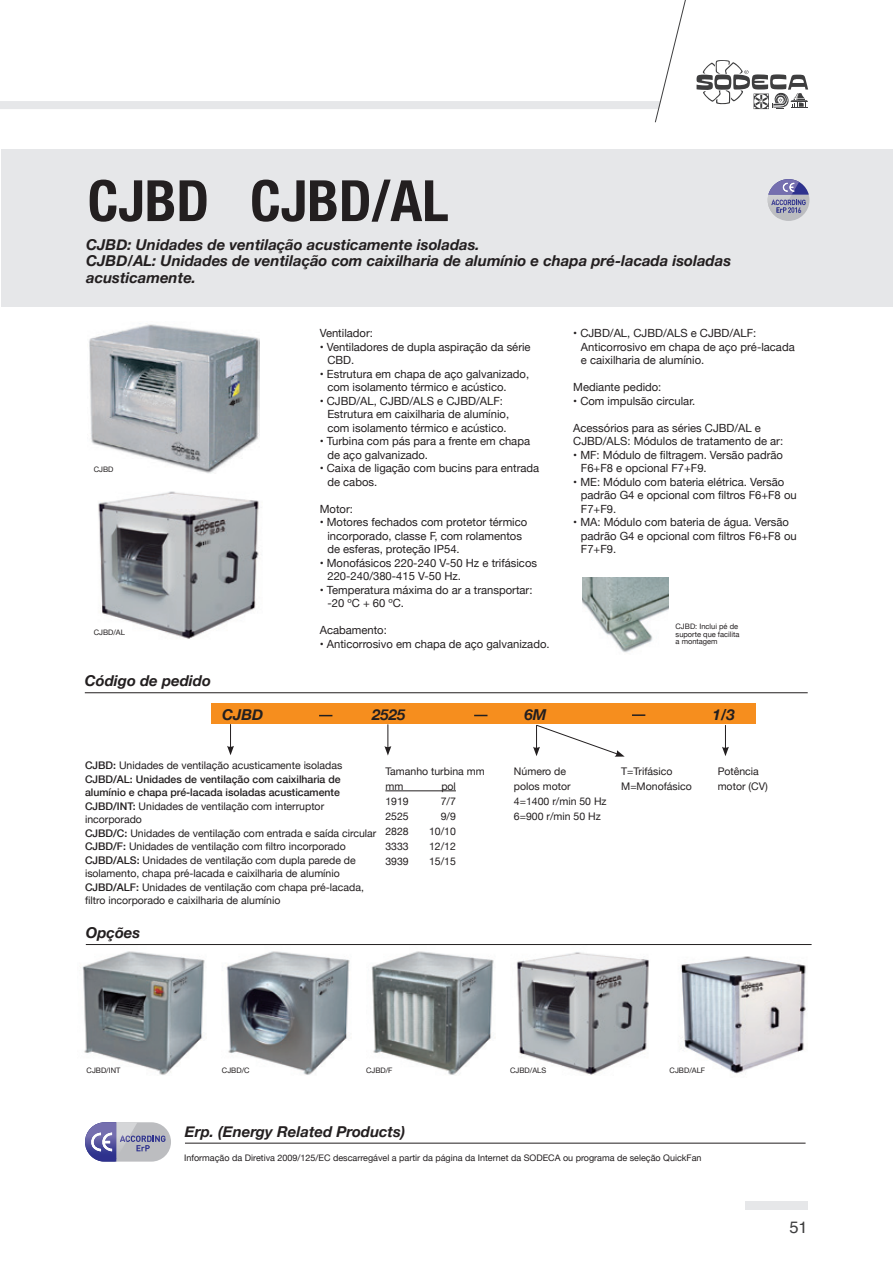
<style>
.page{position:relative;width:893px;height:1263px;background:#fff}
.page>*{position:absolute;margin:0;border:0;box-sizing:border-box;transform-origin:0 0}
.NOM_INDEX_OK{font:700 condensed 57px "Helvetica Neue";color:#231f20}
.t1{font:16.5px "Helvetica";color:#3e3e3f}
.NEW_TITOL{font:italic 700 15px/16.5px "Helvetica Neue";color:#231f20}
.SUBTITOL{font:italic 700 15px "Helvetica Neue";color:#231f20}
.TEXT_TITOL{font:italic 700 15px "Helvetica Neue";color:#231f20}
.NEW_TEXT_SUBTITOL8PT{font:11.25px/13.5px "Helvetica Neue";color:#231f20}
.TEXT_SUBTITOL8PT{font:10.5px/13.5px "Helvetica Neue";color:#231f20}
.TEXT_SUBTITOL8PT-2{font:500 10.5px/13.5px "Helvetica Neue";color:#231f20}
.TEXT_SUBTITOL8PT-3{font:9px "Helvetica Neue";color:#231f20}
.t2{font:700 7.65px "DIN";color:#2e328e;scale:.9 1}
.Peu_Index{font:7.5px/7.5px "Helvetica Neue";color:#231f20}
.s1{font-weight:500}
</style>
<div class="page">
<div style="left:746px;top:1202px;width:62px;height:8px;background:#e6e7e9"></div>
<svg style="left:0;top:0;width:686px;height:123px"></svg>
<svg style="left:696px;top:60px;width:112px;height:49px"></svg>
<img style="left:516px;top:952px;width:133px;height:123px">
<img style="left:89px;top:324px;width:170px;height:150px">
<img style="left:82px;top:951px;width:123px;height:124px">
<img style="left:226px;top:951px;width:124px;height:124px">
<img style="left:371px;top:951px;width:123px;height:124px">
<img style="left:680px;top:956px;width:126px;height:118px">
<hr style="left:86px;top:944px;width:726px;height:1px;background:#231f20">
<div style="left:1px;top:149px;width:892px;height:157px;background:#e6e7e9"></div>
<div style="left:768px;top:179px;width:41px;height:42px;background:#bcbdc0;border-radius:50%"></div>
<svg style="left:768px;top:179px;width:41px;height:34px"></svg>
<img style="left:98px;top:491px;width:161px;height:148px">
<img style="left:583px;top:578px;width:86px;height:75px">
<hr style="left:85px;top:692px;width:723px;height:1px;background:#231f20">
<div style="left:211px;top:703px;width:545px;height:21px;background:#f68e1e"></div>
<svg style="left:227px;top:724px;width:7px;height:31px"></svg>
<hr style="left:385px;top:790px;width:71px;height:1px;background:#231f20">
<svg style="left:384px;top:725px;width:7px;height:30px"></svg>
<svg style="left:722px;top:725px;width:7px;height:31px"></svg>
<svg style="left:319px;top:715px;width:13px;height:1px"></svg>
<svg style="left:474px;top:715px;width:13px;height:1px"></svg>
<svg style="left:632px;top:714px;width:13px;height:2px"></svg>
<svg style="left:533px;top:724px;width:92px;height:33px"></svg>
<hr style="left:185px;top:1143px;width:621px;height:1px;background:#231f20">
<div style="left:85px;top:1122px;width:86px;height:39px;background:#bcbdc0;border-radius:20px"></div>
<svg style="left:85px;top:1122px;width:81px;height:39px"></svg>
<img style="left:90px;top:1132px;width:22px;height:19px">
<p class="NOM_INDEX_OK" style="left:88px;top:153px;width:362px">CJBD CJBD/AL</p>
<p class="NEW_TITOL" style="left:86px;top:236px;width:395px">CJBD: Unidades de ventilação acusticamente isoladas.</p>
<p class="NEW_TITOL" style="left:86px;top:253px;width:647px">CJBD/AL: Unidades de ventilação com caixilharia de alumínio e chapa pré-lacada isoladas acusticamente.</p>
<p class="t2" style="left:798px;top:205px;width:6px">6</p>
<p class="Peu_Index" style="left:94px;top:466px;width:21px">CJBD</p>
<p class="Peu_Index" style="left:94px;top:629px;width:33px">CJBD/AL</p>
<p class="SUBTITOL" style="left:85px;top:669px;width:128px">Código de pedido</p>
<p class="NEW_TEXT_SUBTITOL8PT" style="left:320px;top:327px;width:55px">Ventilador:</p>
<p class="NEW_TEXT_SUBTITOL8PT" style="left:327px;top:340px;width:205px;text-indent:-8px">• Ventiladores de dupla aspiração da série<br>CBD.</p>
<p class="NEW_TEXT_SUBTITOL8PT" style="left:327px;top:367px;width:203px;text-indent:-8px">• Estrutura em chapa de aço galvanizado, com isolamento térmico e acústico.</p>
<p class="NEW_TEXT_SUBTITOL8PT" style="left:327px;top:394px;width:183px;text-indent:-8px">• CJBD/AL, CJBD/ALS e CJBD/ALF:<br>Estrutura em caixilharia de alumínio, com isolamento térmico e acústico.</p>
<p class="NEW_TEXT_SUBTITOL8PT" style="left:327px;top:435px;width:204px;text-indent:-8px">• Turbina com pás para a frente em chapa de aço galvanizado.</p>
<p class="NEW_TEXT_SUBTITOL8PT" style="left:327px;top:462px;width:213px;text-indent:-8px">• Caixa de ligação com bucins para entrada de cabos.</p>
<p class="NEW_TEXT_SUBTITOL8PT" style="left:320px;top:502px;width:35px">Motor:</p>
<p class="NEW_TEXT_SUBTITOL8PT" style="left:327px;top:516px;width:201px;text-indent:-8px">• Motores fechados com protetor térmico incorporado, classe F, com rolamentos de esferas, proteção IP54.</p>
<p class="NEW_TEXT_SUBTITOL8PT" style="left:327px;top:556px;width:211px;text-indent:-8px">• Monofásicos 220-240 V-50 Hz e trifásicos<br>220-240/380-415 V-50 Hz.</p>
<p class="NEW_TEXT_SUBTITOL8PT" style="left:320px;top:583px;width:214px">• Temperatura máxima do ar a transportar:</p>
<p class="NEW_TEXT_SUBTITOL8PT" style="left:327px;top:597px;width:78px">-20 ºC + 60 ºC.</p>
<p class="NEW_TEXT_SUBTITOL8PT" style="left:320px;top:624px;width:69px">Acabamento:</p>
<p class="NEW_TEXT_SUBTITOL8PT" style="left:320px;top:637px;width:231px">• Anticorrosivo em chapa de aço galvanizado.</p>
<p class="NEW_TEXT_SUBTITOL8PT" style="left:581px;top:327px;width:215px;text-indent:-8px">• CJBD/AL, CJBD/ALS e CJBD/ALF:<br>Anticorrosivo em chapa de aço pré-lacada e caixilharia de alumínio.</p>
<p class="NEW_TEXT_SUBTITOL8PT" style="left:573px;top:381px;width:90px">Mediante pedido:</p>
<p class="NEW_TEXT_SUBTITOL8PT" style="left:573px;top:394px;width:123px">• Com impulsão circular.</p>
<p class="NEW_TEXT_SUBTITOL8PT" style="left:573px;top:421px;width:189px">Acessórios para as séries CJBD/AL e</p>
<p class="NEW_TEXT_SUBTITOL8PT" style="left:573px;top:435px;width:211px">CJBD/ALS: Módulos de tratamento de ar:</p>
<p class="NEW_TEXT_SUBTITOL8PT" style="left:581px;top:448px;width:203px;text-indent:-8px">• MF: Módulo de filtragem. Versão padrão<br>F6+F8 e opcional F7+F9.</p>
<p class="NEW_TEXT_SUBTITOL8PT" style="left:581px;top:475px;width:217px;text-indent:-8px">• ME: Módulo com bateria elétrica. Versão padrão G4 e opcional com filtros F6+F8 ou<br>F7+F9.</p>
<p class="NEW_TEXT_SUBTITOL8PT" style="left:581px;top:516px;width:217px;text-indent:-8px">• MA: Módulo com bateria de água. Versão padrão G4 e opcional com filtros F6+F8 ou<br>F7+F9.</p>
<p class="Peu_Index" style="left:676px;top:623px;width:66px">CJBD: Inclui pé de suporte que facilita a montagem</p>
<p class="TEXT_TITOL" style="left:222px;top:703px;width:43px">CJBD</p>
<p class="TEXT_TITOL" style="left:372px;top:703px;width:35px">2525</p>
<p class="TEXT_TITOL" style="left:525px;top:703px;width:23px">6M</p>
<p class="TEXT_TITOL" style="left:712px;top:703px;width:24px">1/3</p>
<p class="TEXT_SUBTITOL8PT" style="left:85px;top:759px;width:259px"><span class="s1">CJBD:</span> Unidades de ventilação acusticamente isoladas</p>
<p class="TEXT_SUBTITOL8PT-2" style="left:85px;top:772px;width:257px">CJBD/AL: Unidades de ventilação com caixilharia de alumínio e chapa pré-lacada isoladas acusticamente</p>
<p class="TEXT_SUBTITOL8PT" style="left:85px;top:800px;width:241px"><span class="s1">CJBD/INT:</span> Unidades de ventilação com interruptor incorporado</p>
<p class="TEXT_SUBTITOL8PT" style="left:85px;top:827px;width:293px"><span class="s1">CJBD/C:</span> Unidades de ventilação com entrada e saída circular</p>
<p class="TEXT_SUBTITOL8PT" style="left:85px;top:840px;width:262px"><span class="s1">CJBD/F:</span> Unidades de ventilação com filtro incorporado</p>
<p class="TEXT_SUBTITOL8PT" style="left:85px;top:854px;width:272px"><span class="s1">CJBD/ALS:</span> Unidades de ventilação com dupla parede de isolamento, chapa pré-lacada e caixilharia de alumínio</p>
<p class="TEXT_SUBTITOL8PT" style="left:85px;top:881px;width:280px"><span class="s1">CJBD/ALF:</span> Unidades de ventilação com chapa pré-lacada, filtro incorporado e caixilharia de alumínio</p>
<p class="SUBTITOL" style="left:86px;top:921px;width:56px">Opções</p>
<p class="TEXT_SUBTITOL8PT" style="left:385px;top:765px;width:101px">Tamanho turbina mm</p>
<p class="TEXT_SUBTITOL8PT" style="left:385px;top:780px;width:19px">mm</p>
<p class="TEXT_SUBTITOL8PT" style="left:441px;top:780px;width:16px">pol</p>
<p class="TEXT_SUBTITOL8PT" style="left:385px;top:795px;width:25px">1919</p>
<p class="TEXT_SUBTITOL8PT" style="left:441px;top:795px;width:17px">7/7</p>
<p class="TEXT_SUBTITOL8PT" style="left:385px;top:810px;width:25px">2525</p>
<p class="TEXT_SUBTITOL8PT" style="left:441px;top:810px;width:17px">9/9</p>
<p class="TEXT_SUBTITOL8PT" style="left:385px;top:825px;width:25px">2828</p>
<p class="TEXT_SUBTITOL8PT" style="left:429px;top:825px;width:28px">10/10</p>
<p class="TEXT_SUBTITOL8PT" style="left:385px;top:840px;width:25px">3333</p>
<p class="TEXT_SUBTITOL8PT" style="left:429px;top:840px;width:28px">12/12</p>
<p class="TEXT_SUBTITOL8PT" style="left:385px;top:855px;width:25px">3939</p>
<p class="TEXT_SUBTITOL8PT" style="left:429px;top:855px;width:28px">15/15</p>
<p class="TEXT_SUBTITOL8PT" style="left:514px;top:764px;width:58px;line-height:15px">Número de polos motor</p>
<p class="TEXT_SUBTITOL8PT" style="left:514px;top:795px;width:94px">4=1400 r/min 50 Hz</p>
<p class="TEXT_SUBTITOL8PT" style="left:514px;top:810px;width:88px">6=900 r/min 50 Hz</p>
<p class="TEXT_SUBTITOL8PT" style="left:621px;top:765px;width:53px">T=Trifásico</p>
<p class="TEXT_SUBTITOL8PT" style="left:621px;top:780px;width:72px">M=Monofásico</p>
<p class="TEXT_SUBTITOL8PT" style="left:718px;top:765px;width:43px">Potência</p>
<p class="TEXT_SUBTITOL8PT" style="left:718px;top:780px;width:52px">motor (CV)</p>
<p class="Peu_Index" style="left:87px;top:1067px;width:35px">CJBD/INT</p>
<p class="Peu_Index" style="left:222px;top:1067px;width:29px">CJBD/C</p>
<p class="Peu_Index" style="left:366px;top:1067px;width:28px">CJBD/F</p>
<p class="Peu_Index" style="left:510px;top:1067px;width:38px">CJBD/ALS</p>
<p class="Peu_Index" style="left:670px;top:1067px;width:37px">CJBD/ALF</p>
<p class="SUBTITOL" style="left:185px;top:1119px;width:222px">Erp. (Energy Related Products)</p>
<p class="TEXT_SUBTITOL8PT-3" style="left:184px;top:1151px;width:519px">Informação da Diretiva 2009/125/EC descarregável a partir da página da Internet da SODECA ou programa de seleção QuickFan</p>
<h2 class="t1" style="left:789px;top:1214px;width:20px">51</h2>
</div>
